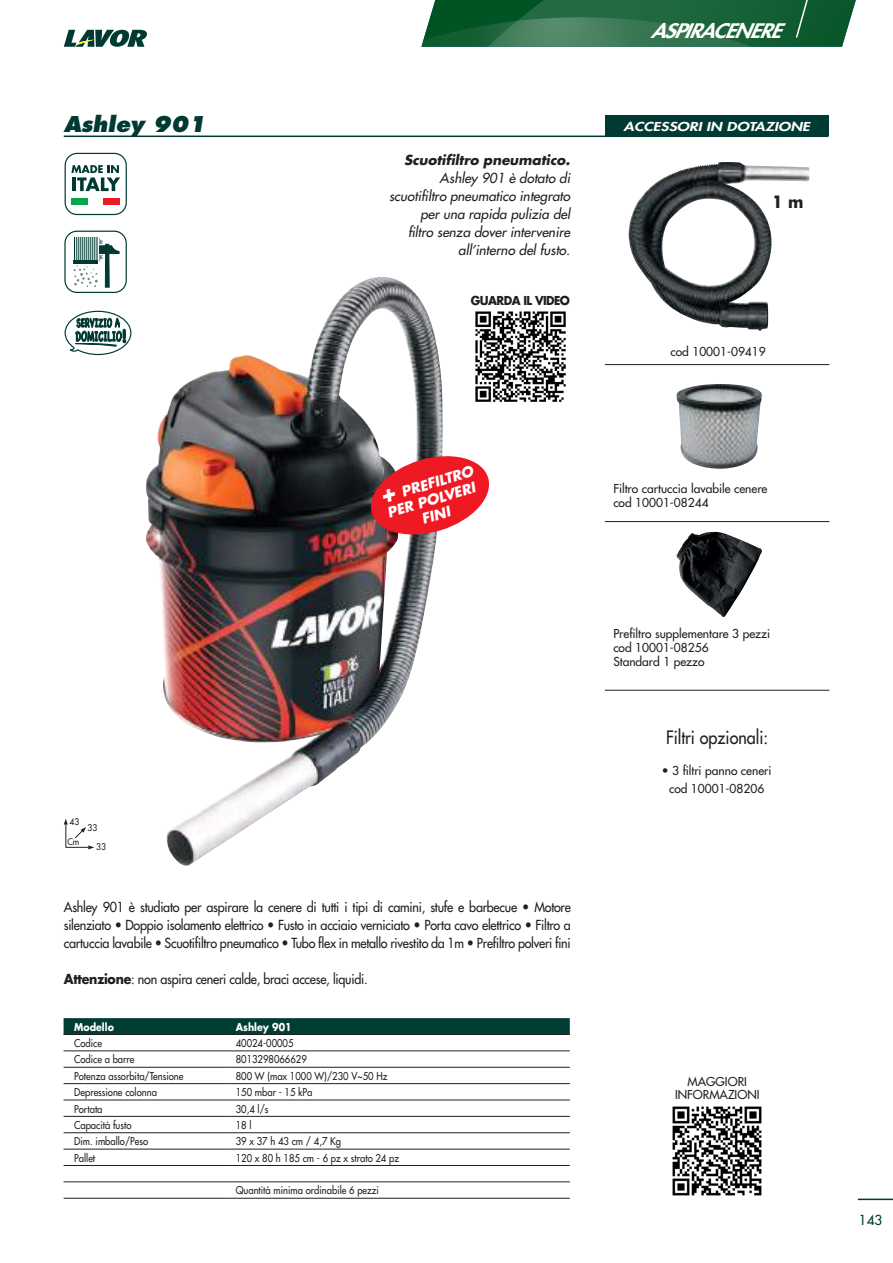
<style>
.page{position:relative;width:893px;height:1263px;background:#fff}
.page>*{position:absolute;margin:0;border:0;box-sizing:border-box;transform-origin:0 0}
.t1{font:italic 800 21.3px "Futura Std";color:#003a33}
.t2{font:italic 800 19.5px "Futura Std";letter-spacing:-.045em;color:#fff;scale:1.1 1}
.t3{font:500 18px "Futura Std";color:#241f1f;scale:.9 1}
.t4{font:700 16.5px "Futura Std";color:#241f1f;scale:.94 1}
.t5{font:italic 700 13.95px/16px "Futura Std";color:#fff;text-align:center}
.t6{font:500 13.5px/18px "Futura Std";letter-spacing:-.02em;color:#241f1f;text-align:justify;scale:.93 1}
.t7{font:italic 500 13.5px/18px "Futura Std";color:#241f1f;text-align:right}
.t8{font:italic 700 13.5px "Futura Std";color:#241f1f}
.t9{font:500 13.5px "Futura Std";color:#003a33}
.t10{font:500 12px/14.4px "Futura Std";color:#241f1f}
.t11{font:italic 800 12px "Futura Std";color:#fff;scale:1.3 1}
.t12{font:700 12px "Futura Std";letter-spacing:-.05em;color:#241f1f;scale:.95 1}
.t13{font:500 10.5px "Futura Std";color:#241f1f;scale:.9 1}
.t14{font:700 10.5px "Futura Std";color:#fff;scale:.9 1}
.t15{font:500 9px "Futura Std";color:#241f1f;scale:.94 1}
.s1{font-size:24px}
.s2{font-weight:700}
</style>
<div class="page">
<hr style="left:858px;top:1198px;width:35px;height:2px;background:#003a33">
<svg style="left:64px;top:30px;width:83px;height:17px"></svg>
<svg style="left:421px;top:0;width:435px;height:47px;background:#286c45"></svg>
<hr style="left:64px;top:136px;width:764px;height:1px;background:#003a33">
<div style="left:605px;top:115px;width:223px;height:21px;background:#003a33"></div>
<img style="left:672px;top:1106px;width:90px;height:90px">
<img style="left:677px;top:384px;width:85px;height:85px">
<img style="left:146px;top:277px;width:297px;height:589px">
<img style="left:676px;top:532px;width:86px;height:85px">
<svg style="left:366px;top:451px;width:124px;height:89px"></svg>
<svg style="left:64px;top:819px;width:30px;height:30px"></svg>
<img style="left:629px;top:162px;width:181px;height:169px">
<hr style="left:605px;top:521px;width:224px;height:1px;background:#241f1f">
<hr style="left:605px;top:690px;width:224px;height:1px;background:#241f1f">
<hr style="left:605px;top:364px;width:224px;height:1px;background:#241f1f">
<div style="left:64px;top:1018px;width:506px;height:16px;background:#003e34"></div>
<hr style="left:64px;top:1034px;width:161px;height:1px;background:#241f1f">
<hr style="left:225px;top:1034px;width:345px;height:1px;background:#241f1f">
<hr style="left:64px;top:1050px;width:161px;height:1px;background:#241f1f">
<hr style="left:225px;top:1050px;width:345px;height:1px;background:#241f1f">
<hr style="left:64px;top:1067px;width:161px;height:1px;background:#241f1f">
<hr style="left:225px;top:1067px;width:345px;height:1px;background:#241f1f">
<hr style="left:64px;top:1083px;width:161px;height:1px;background:#241f1f">
<hr style="left:225px;top:1083px;width:345px;height:1px;background:#241f1f">
<hr style="left:64px;top:1100px;width:161px;height:1px;background:#241f1f">
<hr style="left:225px;top:1100px;width:345px;height:1px;background:#241f1f">
<hr style="left:64px;top:1116px;width:161px;height:1px;background:#241f1f">
<hr style="left:225px;top:1116px;width:345px;height:1px;background:#241f1f">
<hr style="left:64px;top:1132px;width:161px;height:1px;background:#241f1f">
<hr style="left:225px;top:1132px;width:345px;height:1px;background:#241f1f">
<hr style="left:64px;top:1149px;width:161px;height:1px;background:#241f1f">
<hr style="left:225px;top:1149px;width:345px;height:1px;background:#241f1f">
<hr style="left:64px;top:1165px;width:161px;height:1px;background:#241f1f">
<hr style="left:225px;top:1165px;width:345px;height:1px;background:#241f1f">
<hr style="left:64px;top:1181px;width:161px;height:1px;background:#241f1f">
<hr style="left:225px;top:1181px;width:345px;height:1px;background:#241f1f">
<hr style="left:64px;top:1198px;width:161px;height:1px;background:#241f1f">
<hr style="left:225px;top:1198px;width:345px;height:1px;background:#241f1f">
<svg style="left:64px;top:310px;width:68px;height:46px"></svg>
<div style="left:65px;top:153px;width:62px;height:62px;border:1px solid #003a33;border-radius:12px"></div>
<svg style="left:71px;top:165px;width:49px;height:26px"></svg>
<div style="left:104px;top:198px;width:16px;height:7px;background:#ef1923"></div>
<div style="left:71px;top:198px;width:16px;height:7px;background:#00a650"></div>
<svg style="left:74px;top:237px;width:46px;height:50px"></svg>
<div style="left:64px;top:231px;width:63px;height:62px;border:1px solid #003a33;border-radius:12px"></div>
<img style="left:475px;top:311px;width:91px;height:91px">
<h1 class="t1" style="left:64px;top:110px;width:144px">Ashley 901</h1>
<p class="t8" style="left:404px;top:151px;width:167px">Scuotifiltro pneumatico.</p>
<p class="t7" style="left:389px;top:169px;width:182px">Ashley 901 è dotato di scuotifiltro pneumatico integrato per una rapida pulizia del<br>filtro senza dover intervenire all’interno del fusto.</p>
<p class="t12" style="left:471px;top:293px;width:106px">GUARDA IL VIDEO</p>
<h2 class="t2" style="left:651px;top:18px;width:120px">ASPIRACENERE</h2>
<p class="t11" style="left:624px;top:119px;width:145px">ACCESSORI IN DOTAZIONE</p>
<p class="t4" style="left:772px;top:190px;width:35px">1 m</p>
<p class="t10" style="left:670px;top:345px;width:97px">cod 10001-09419</p>
<p class="t15" style="left:70px;top:816px;width:12px">43</p>
<p class="t15" style="left:67px;top:836px;width:14px">Cm</p>
<p class="t15" style="left:87px;top:822px;width:12px">33</p>
<p class="t15" style="left:96px;top:841px;width:12px">33</p>
<p class="t5" style="left:378px;top:491px;width:98px;rotate:-17deg"><span class="s1">+</span> PREFILTRO<br>PER POLVERI<br>FINI</p>
<p class="t6" style="left:64px;top:898px;width:547px">Ashley 901 è studiato per aspirare la cenere di tutti i tipi di camini, stufe e barbecue • Motore silenziato • Doppio isolamento elettrico • Fusto in acciaio verniciato • Porta cavo elettrico • Filtro a cartuccia lavabile • Scuotifiltro pneumatico • Tubo flex in metallo rivestito da 1m • Prefiltro polveri fini</p>
<p class="t6" style="left:64px;top:970px;width:328px"><span class="s2">Attenzione</span>: non aspira ceneri calde, braci accese, liquidi.</p>
<p class="t14" style="left:74px;top:1020px;width:46px">Modello</p>
<p class="t14" style="left:236px;top:1020px;width:64px">Ashley 901</p>
<p class="t13" style="left:74px;top:1036px;width:32px">Codice</p>
<p class="t13" style="left:236px;top:1036px;width:66px">40024-00005</p>
<p class="t13" style="left:74px;top:1053px;width:68px">Codice a barre</p>
<p class="t13" style="left:236px;top:1053px;width:80px">8013298066629</p>
<p class="t13" style="left:74px;top:1069px;width:123px">Potenza assorbita/Tensione</p>
<p class="t13" style="left:236px;top:1069px;width:170px">800 W (max 1000 W)/230 V~50 Hz</p>
<p class="t13" style="left:74px;top:1086px;width:93px">Depressione colonna</p>
<p class="t13" style="left:236px;top:1086px;width:87px">150 mbar - 15 kPa</p>
<p class="t13" style="left:74px;top:1102px;width:33px">Portata</p>
<p class="t13" style="left:236px;top:1102px;width:38px">30,4 l/s</p>
<p class="t13" style="left:74px;top:1118px;width:65px">Capacità fusto</p>
<p class="t13" style="left:236px;top:1118px;width:19px">18 l</p>
<p class="t13" style="left:74px;top:1135px;width:84px">Dim. imballo/Peso</p>
<p class="t13" style="left:236px;top:1135px;width:119px">39 x 37 h 43 cm / 4,7 Kg</p>
<p class="t13" style="left:74px;top:1151px;width:25px">Pallet</p>
<p class="t13" style="left:236px;top:1151px;width:183px">120 x 80 h 185 cm - 6 pz x strato 24 pz</p>
<p class="t13" style="left:236px;top:1184px;width:161px">Quantità minima ordinabile 6 pezzi</p>
<p class="t10" style="left:613px;top:481px;width:156px">Filtro cartuccia lavabile cenere cod 10001-08244</p>
<p class="t10" style="left:613px;top:626px;width:158px">Prefiltro supplementare 3 pezzi cod 10001-08256<br>Standard 1 pezzo</p>
<h3 class="t3" style="left:666px;top:726px;width:115px">Filtri opzionali:</h3>
<p class="t10" style="left:662px;top:761px;width:111px;line-height:18px;text-align:center">• 3 filtri panno ceneri cod 10001-08206</p>
<p class="t10" style="left:675px;top:1075px;width:86px;line-height:13.5px;text-align:center">MAGGIORI<br>INFORMAZIONI</p>
<p class="t9" style="left:859px;top:1212px;width:25px">143</p>
</div>
